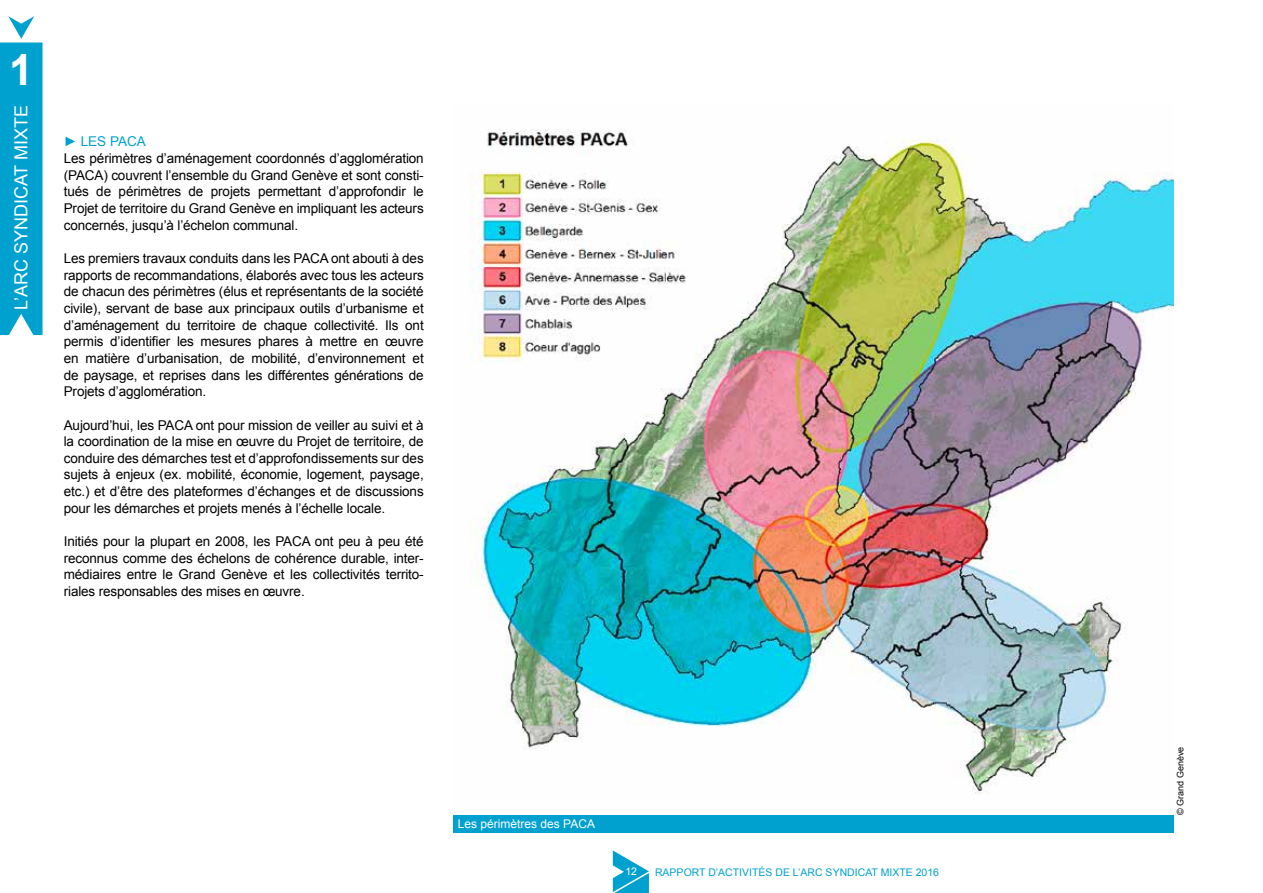
<style>
.page{position:relative;width:1263px;height:893px;background:#fff}
.page>*{position:absolute;margin:0;border:0;box-sizing:border-box;transform-origin:0 0}
.t1{font:700 43.2px "Arial";color:#fff}
.t2{font:18px "Arial";color:#fff}
.t3{font:13.5px/16.6px "Arial";letter-spacing:-.01em;color:#000;text-align:justify}
.t4{font:13.5px "Arial";color:#00a1cf}
.t5{font:12px "Arial";color:#fff}
.t6{font:10.5px "Arial";color:#00a1cf}
.t7{font:10.5px "Arial";color:#fff}
.t8{font:9px "Arial";color:#000}
</style>
<div class="page">
<svg style="left:0;top:16px;width:43px;height:320px;background:#19aad3"></svg>
<svg style="left:612px;top:850px;width:37px;height:43px"></svg>
<img style="left:470px;top:129px;width:704px;height:665px">
<div style="left:454px;top:815px;width:720px;height:17px;background:#00a1cf"></div>
<h1 class="t1" style="left:9px;top:41px;width:26px">1</h1>
<h2 class="t2" style="left:9px;top:310px;width:207px;rotate:-90deg">L’ARC SYNDICAT MIXTE</h2>
<p class="t4" style="left:64px;top:133px;width:84px">► LES PACA</p>
<p class="t3" style="left:64px;top:150px;width:361px">Les périmètres d’aménagement coordonnés d’agglomération (PACA) couvrent l’ensemble du Grand Genève et sont consti&shy;tués de périmètres de projets permettant d’approfondir le Projet de territoire du Grand Genève en impliquant les acteurs concernés, jusqu’à l’échelon communal.</p>
<p class="t3" style="left:64px;top:250px;width:361px">Les premiers travaux conduits dans les PACA ont abouti à des rapports de recommandations, élaborés avec tous les acteurs de chacun des périmètres (élus et représentants de la société civile), servant de base aux principaux outils d’urbanisme et d’aménagement du territoire de chaque collectivité. Ils ont permis d’identifier les mesures phares à mettre en œuvre en matière d’urbanisation, de mobilité, d’environnement et de paysage, et reprises dans les différentes générations de Projets d’agglomération.</p>
<p class="t3" style="left:64px;top:417px;width:361px">Aujourd’hui, les PACA ont pour mission de veiller au suivi et à la coordination de la mise en œuvre du Projet de territoire, de conduire des démarches test et d’approfondissements sur des sujets à enjeux (ex. mobilité, économie, logement, paysage, etc.) et d’être des plateformes d’échanges et de discussions pour les démarches et projets menés à l’échelle locale.</p>
<p class="t3" style="left:64px;top:533px;width:361px">Initiés pour la plupart en 2008, les PACA ont peu à peu été reconnus comme des échelons de cohérence durable, inter&shy;médiaires entre le Grand Genève et les collectivités territo&shy;riales responsables des mises en œuvre.</p>
<p class="t5" style="left:458px;top:816px;width:139px">Les périmètres des PACA</p>
<p class="t7" style="left:625px;top:864px;width:13px">12</p>
<p class="t6" style="left:655px;top:865px;width:285px">RAPPORT D’ACTIVITÉS DE L’ARC SYNDICAT MIXTE 2016</p>
<p class="t8" style="left:1174px;top:815px;width:70px;rotate:-90deg">© Grand Genève</p>
</div>
